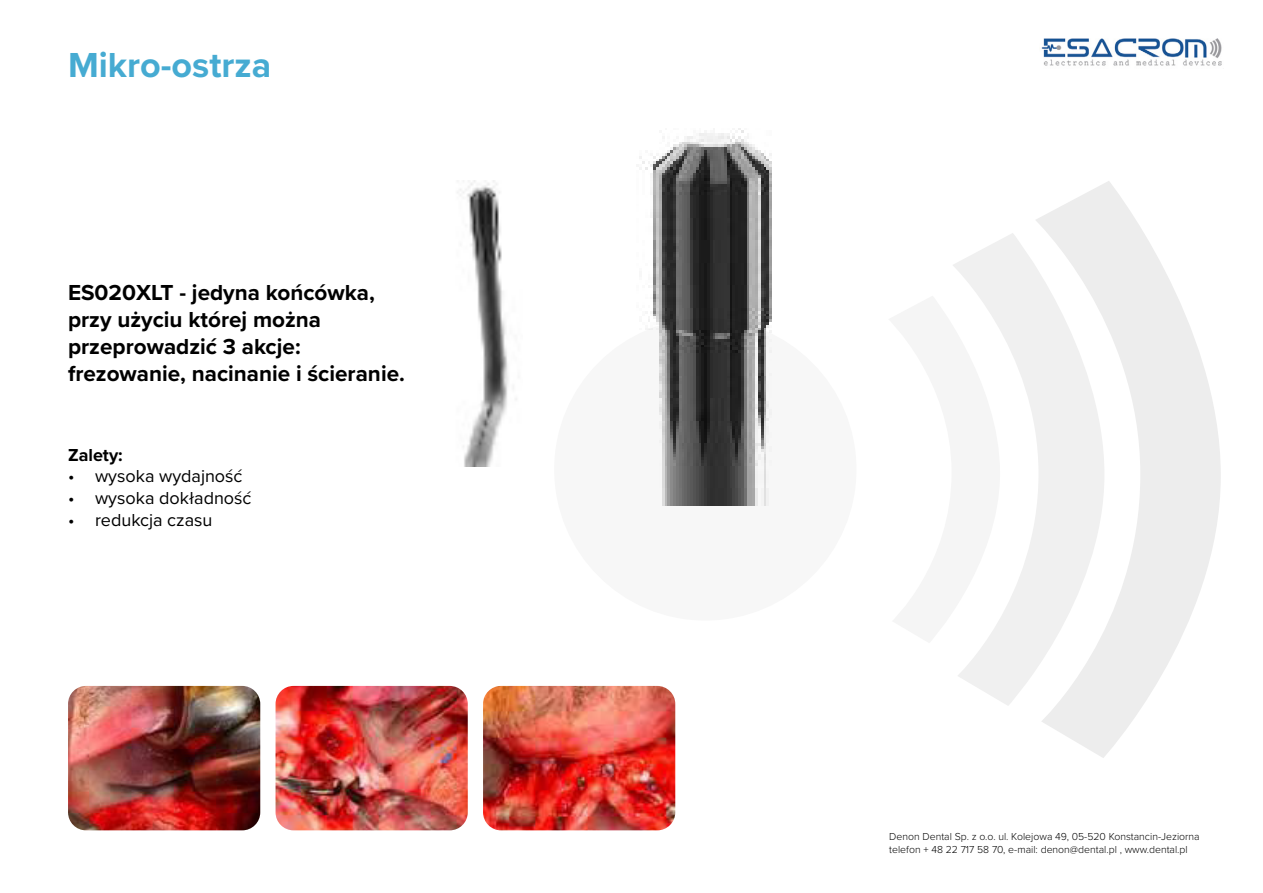
<style>
.page{position:relative;width:1263px;height:893px;background:#fff}
.page>*{position:absolute;margin:0;border:0;box-sizing:border-box;transform-origin:0 0}
.t1{font:700 36px "Proxima Nova";color:#46abd2}
.t2{font:700 22.5px/27px "Proxima Nova";color:#000}
.t3{font:18px "Proxima Nova";color:#000}
.t4{font:700 18px "Proxima Nova";color:#000}
.t5{font:300 10.5px "Proxima Nova";color:#000}
</style>
<div class="page">
<div style="left:554px;top:318px;width:302px;height:303px;background:#f7f7f7;border-radius:50%"></div>
<svg style="left:953px;top:233px;width:82px;height:472px;fill:#f5f5f5"></svg>
<svg style="left:1035px;top:181px;width:186px;height:577px;fill:#f0f0f0"></svg>
<img style="left:1041px;top:38px;width:181px;height:28px">
<img style="left:68px;top:686px;width:192px;height:144px">
<img style="left:276px;top:686px;width:192px;height:144px">
<img style="left:639px;top:128px;width:133px;height:378px">
<img style="left:483px;top:686px;width:192px;height:144px">
<img style="left:457px;top:181px;width:60px;height:285px">
<p class="t1" style="left:68px;top:38px;width:205px">Mikro-ostrza</p>
<p class="t2" style="left:68px;top:279px;width:308px">ES020XLT - jedyna końcówka,</p>
<p class="t2" style="left:68px;top:306px;width:255px">przy użyciu której można przeprowadzić 3 akcje:</p>
<p class="t2" style="left:68px;top:360px;width:338px">frezowanie, nacinanie i ścieranie.</p>
<p class="t4" style="left:68px;top:441px;width:56px">Zalety:</p>
<p class="t3" style="left:68px;top:463px;width:176px">• wysoka wydajność</p>
<p class="t3" style="left:68px;top:484px;width:185px">• wysoka dokładność</p>
<p class="t3" style="left:68px;top:506px;width:146px">• redukcja czasu</p>
<p class="t5" style="left:889px;top:829px;width:312px">Denon Dental Sp. z o.o. ul. Kolejowa 49, 05-520 Konstancin-Jeziorna</p>
<p class="t5" style="left:889px;top:841px;width:300px">telefon + 48 22 717 58 70, e-mail: denon@dental.pl , www.dental.pl</p>
</div>
